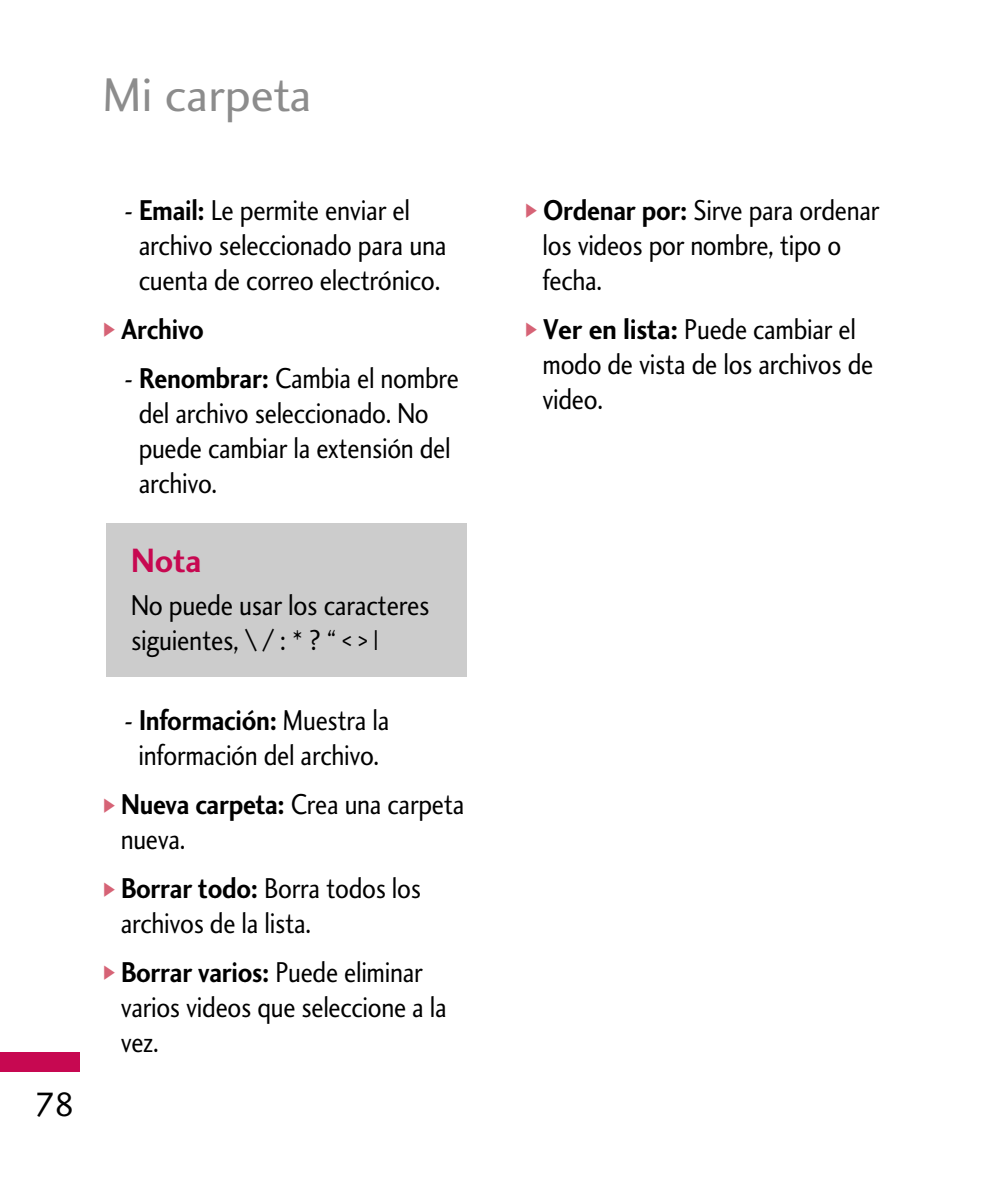
<style>
.page{position:relative;width:991px;height:1190px;background:#fff}
.page>*{position:absolute;margin:0;border:0;box-sizing:border-box;transform-origin:0 0}
.t1{font:49px "Charlotte Sans Book Let Plain";color:#8c8c8c}
.t2{font:35px "Charlotte Sans Bold Let Plain";color:#c70851;scale:.93 1}
.t3{font:35px "Charlotte Sans Book Let Plain";color:#000}
.t4{font:29.75px/35px "Charlotte Sans Book Let Plain";letter-spacing:-.01em;color:#000;scale:.87 1}
.t5{font:29.75px "Charlotte Sans Bold Let Plain";letter-spacing:-.01em;color:#000;scale:.87 1}
.t6{font:29.75px/35px "Charlotte Sans Book Let Plain";letter-spacing:-.01em;color:#000;scale:.88 1}
.s1{font-family:"Charlotte Sans Bold Let Plain"}
.s2{font-family:"Charlotte Sans Book Let Plain"}
</style>
<div class="page">
<div style="left:0;top:1052px;width:80px;height:19px;background:#c70851"></div>
<div style="left:106px;top:523px;width:360px;height:154px;background:#ccc"></div>
<p class="t3" style="left:34px;top:1092px;width:42px">78</p>
<h1 class="t1" style="left:103px;top:76px;width:210px">Mi carpeta</h1>
<p class="t4" style="left:139px;top:195px;width:355px;text-indent:-15px">- <span class="s1">Email:</span> Le permite enviar el archivo seleccionado para una cuenta de correo electrónico.</p>
<p class="t5" style="left:121px;top:318px;width:96px">Archivo</p>
<p class="t4" style="left:139px;top:363px;width:369px;text-indent:-15px">- <span class="s1">Renombrar:</span> Cambia el nombre del archivo seleccionado. No puede cambiar la extensión del archivo.</p>
<p class="t2" style="left:131px;top:548px;width:77px">Nota</p>
<p class="t6" style="left:131px;top:591px;width:341px">No puede usar los caracteres siguientes, \ / : * ? “ &lt; &gt; |</p>
<p class="t5" style="left:124px;top:709px;width:307px"><span class="s2">-</span> Información: <span class="s2">Muestra la</span></p>
<p class="t4" style="left:121px;top:734px;width:396px;line-height:49px;text-indent:17px">información del archivo.<br><span class="s1">Nueva carpeta:</span> Crea una carpeta</p>
<p class="t4" style="left:121px;top:818px;width:347px;line-height:49px">nueva.<br><span class="s1">Borrar todo:</span> Borra todos los</p>
<p class="t4" style="left:121px;top:909px;width:220px">archivos de la lista.</p>
<p class="t5" style="left:121px;top:961px;width:348px">Borrar varios: <span class="s2">Puede eliminar</span></p>
<p class="t4" style="left:121px;top:993px;width:376px">varios videos que seleccione a la vez.</p>
<p class="t4" style="left:542px;top:195px;width:389px"><span class="s1">Ordenar por:</span> Sirve para ordenar los videos por nombre, tipo o fecha.</p>
<p class="t4" style="left:542px;top:314px;width:382px"><span class="s1">Ver en lista:</span> Puede cambiar el modo de vista de los archivos de video.</p>
</div>
